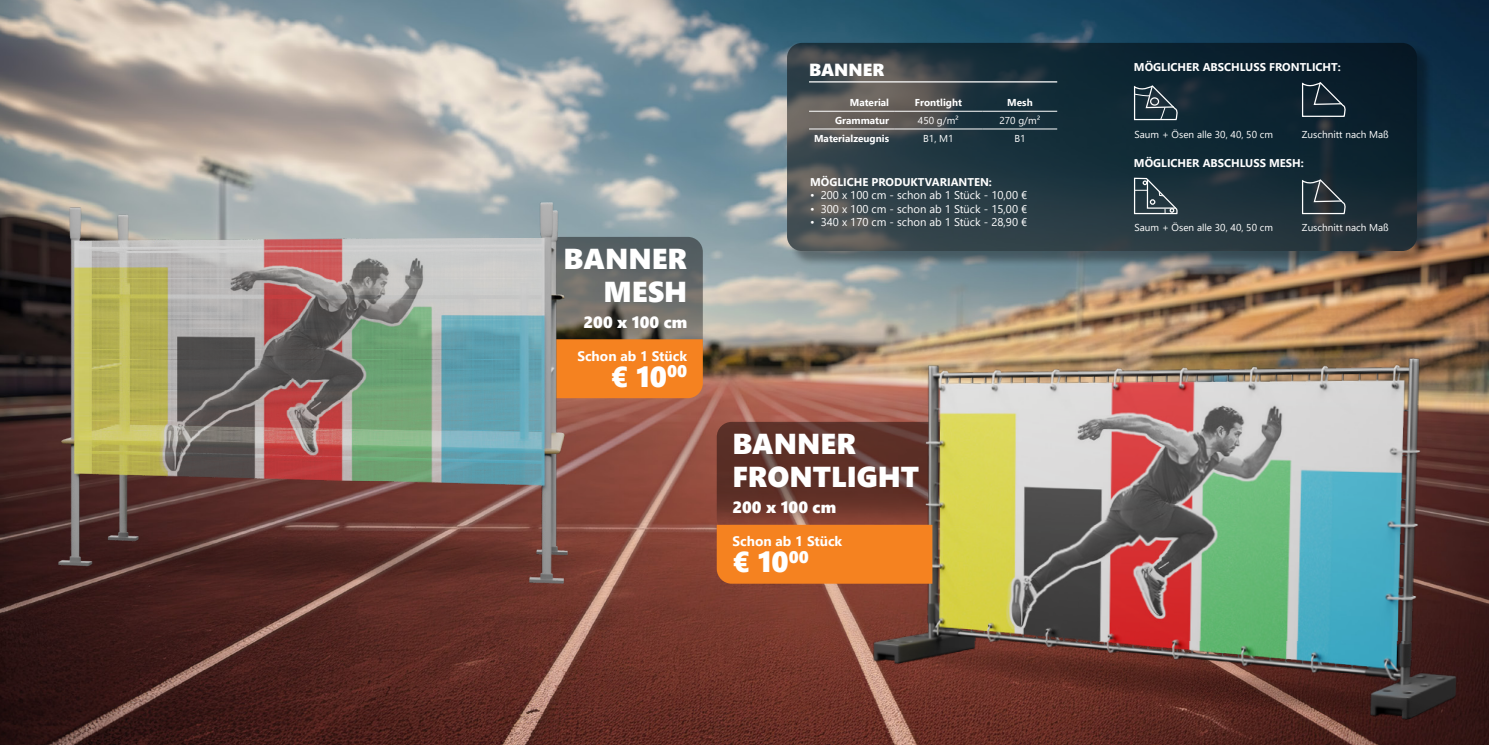
<style>
.page{position:relative;width:1489px;height:745px;background:#fff}
.page>*{position:absolute;margin:0;border:0;box-sizing:border-box;transform-origin:0 0}
.t1{font:28.75px/32.5px "Segoe UI Black";color:#fff;text-align:right}
.t2{font:28.75px/32.5px "Segoe UI Black";color:#fff}
.t3{font:17.5px "Segoe UI Black";color:#fff}
.t4{font:16.25px "Segoe UI Black";color:#fff}
.t5{font:700 13.75px "Segoe UI";color:#fff}
.t6{font:11.25px "Segoe UI";color:#fff}
.t7{font:700 11.25px "Segoe UI";color:#fff}
.t8{font:10px "Segoe UI";color:#fff}
.t9{font:700 10px "Segoe UI";color:#fff}
</style>
<div class="page">
<img style="left:0;top:0;width:1488px;height:744px">
<svg style="left:545px;top:237px;width:157px;height:121px;background:#656765"></svg>
<div style="left:613px;top:339px;width:89px;height:59px;background:#f58220"></div>
<img style="left:0;top:169px;width:613px;height:422px">
<img style="left:853px;top:332px;width:613px;height:394px">
<div style="left:788px;top:45px;width:644px;height:222px;background:#231f20;opacity:.75"></div>
<svg style="left:787px;top:43px;width:629px;height:208px;background:#24353e"></svg>
<svg style="left:886px;top:640px;width:561px;height:83px;background:#5e3d36"></svg>
<svg style="left:716px;top:421px;width:268px;height:162px;background:#a26731"></svg>
<svg style="left:1132px;top:83px;width:46px;height:38px;background:#3a4c56"></svg>
<svg style="left:1300px;top:80px;width:46px;height:37px;background:#2d3e4a"></svg>
<svg style="left:1300px;top:177px;width:46px;height:38px;background:#3c484f"></svg>
<svg style="left:1133px;top:177px;width:44px;height:38px;background:#46575f"></svg>
<hr style="left:982px;top:111px;width:75px;height:1px;background:#fff">
<hr style="left:894px;top:129px;width:88px;height:1px;background:#fff">
<hr style="left:982px;top:129px;width:75px;height:1px;background:#fff">
<hr style="left:894px;top:111px;width:88px;height:1px;background:#fff">
<hr style="left:809px;top:111px;width:85px;height:1px;background:#fff">
<hr style="left:809px;top:129px;width:85px;height:1px;background:#fff">
<hr style="left:809px;top:81px;width:248px;height:1px;background:#fff">
<h1 class="t1" style="left:563px;top:241px;width:125px">BANNER<br>MESH</h1>
<h3 class="t4" style="left:583px;top:310px;width:105px">200 x 100 cm</h3>
<h3 class="t5" style="left:577px;top:342px;width:111px">Schon ab 1 Stück</h3>
<h1 class="t1" style="left:610px;top:358px;width:78px">€ 10<sup>00</sup></h1>
<h2 class="t3" style="left:809px;top:57px;width:77px">BANNER</h2>
<p class="t9" style="left:849px;top:93px;width:41px">Material</p>
<p class="t9" style="left:914px;top:93px;width:48px">Frontlight</p>
<p class="t9" style="left:1007px;top:93px;width:27px">Mesh</p>
<p class="t9" style="left:835px;top:111px;width:56px">Grammatur</p>
<p class="t8" style="left:917px;top:111px;width:42px">450 g/m²</p>
<p class="t8" style="left:999px;top:111px;width:42px">270 g/m²</p>
<p class="t9" style="left:814px;top:129px;width:77px">Materialzeugnis</p>
<p class="t8" style="left:923px;top:129px;width:32px">B1, M1</p>
<p class="t8" style="left:1014px;top:129px;width:13px">B1</p>
<p class="t7" style="left:810px;top:171px;width:183px">MÖGLICHE PRODUKTVARIANTEN:</p>
<p class="t6" style="left:810px;top:185px;width:219px">• 200 x 100 cm - schon ab 1 Stück - 10,00 €</p>
<p class="t6" style="left:810px;top:198px;width:219px">• 300 x 100 cm - schon ab 1 Stück - 15,00 €</p>
<p class="t6" style="left:810px;top:212px;width:219px">• 340 x 170 cm - schon ab 1 Stück - 28,90 €</p>
<h1 class="t2" style="left:732px;top:425px;width:188px">BANNER<br>FRONTLIGHT</h1>
<h3 class="t4" style="left:732px;top:495px;width:105px">200 x 100 cm</h3>
<h3 class="t5" style="left:732px;top:528px;width:111px">Schon ab 1 Stück</h3>
<h1 class="t1" style="left:732px;top:544px;width:78px">€ 10<sup>00</sup></h1>
<p class="t7" style="left:1133px;top:56px;width:208px">MÖGLICHER ABSCHLUSS FRONTLICHT:</p>
<p class="t8" style="left:1134px;top:125px;width:140px">Saum + Ösen alle 30, 40, 50 cm</p>
<p class="t8" style="left:1301px;top:125px;width:88px">Zuschnitt nach Maß</p>
<p class="t7" style="left:1133px;top:152px;width:171px">MÖGLICHER ABSCHLUSS MESH:</p>
<p class="t8" style="left:1134px;top:217px;width:140px">Saum + Ösen alle 30, 40, 50 cm</p>
<p class="t8" style="left:1301px;top:217px;width:88px">Zuschnitt nach Maß</p>
</div>
